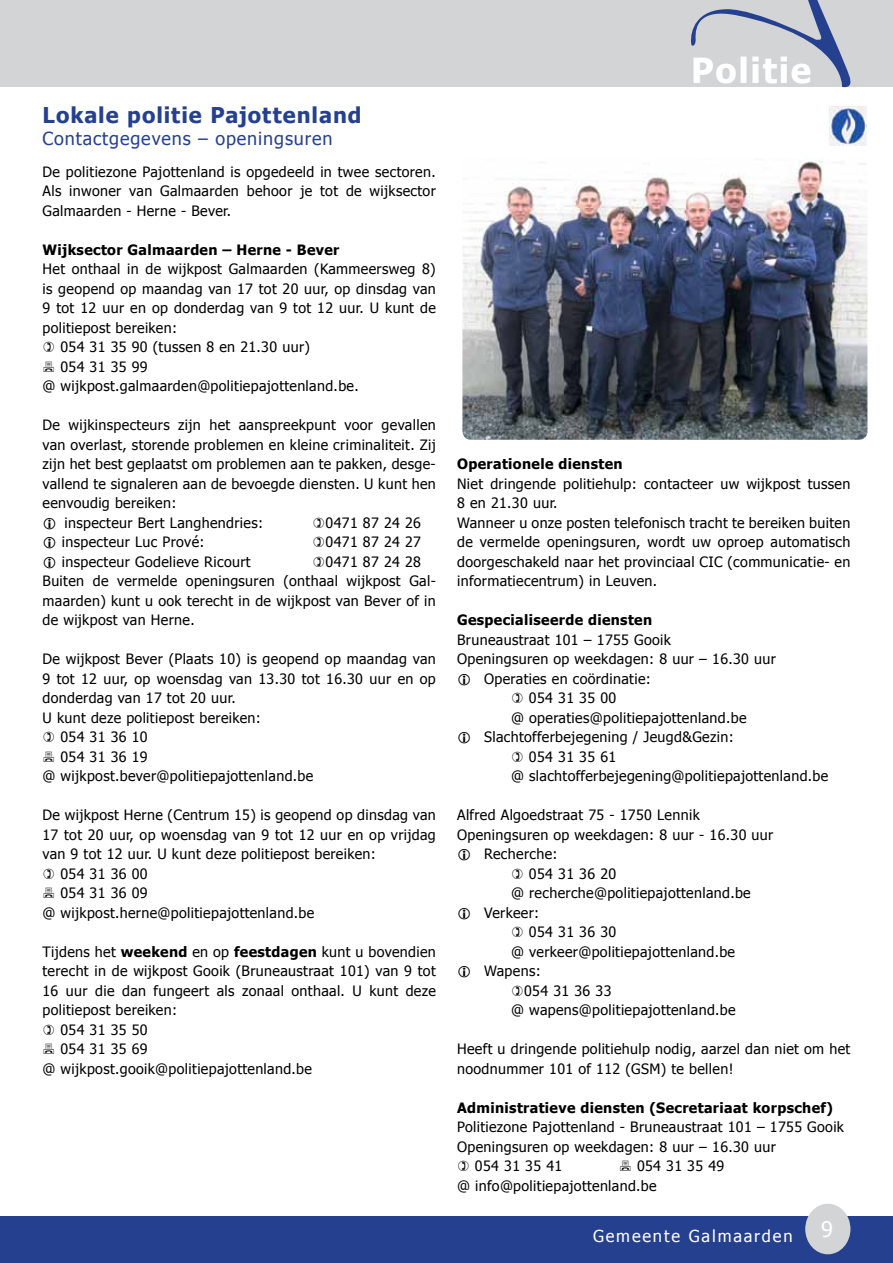
<style>
.page{position:relative;width:893px;height:1263px;background:#fff}
.page>*{position:absolute;margin:0;border:0;box-sizing:border-box;transform-origin:0 0}
.t1{font:700 34.5px "Tahoma";letter-spacing:.05em;color:#fff}
.t2{font:700 21.75px "Tahoma";letter-spacing:.045em;color:#25408f}
.t3{font:21.6px "Tahoma";color:#fff}
.t4{font:18px "Tahoma";letter-spacing:.05em;color:#25408f}
.t5{font:16.5px "Tahoma";letter-spacing:.11em;color:#fff}
.t6{font:14.25px/19.5px "Tahoma";letter-spacing:.025em;color:#000}
.t7{font:700 14.25px "Tahoma";letter-spacing:.025em;color:#000}
.s1{font-weight:700}
</style>
<div class="page">
<div style="left:0;top:0;width:893px;height:87px;background:#d2d4d5"></div>
<div style="left:0;top:1216px;width:893px;height:47px;background:#25408f"></div>
<div style="left:805px;top:1204px;width:45px;height:50px;background:#d2d4d5;border-radius:50%"></div>
<img style="left:829px;top:106px;width:37px;height:40px">
<svg style="left:691px;top:0;width:160px;height:88px"></svg>
<img style="left:462px;top:161px;width:405px;height:279px">
<h2 class="t2" style="left:43px;top:100px;width:321px">Lokale politie Pajottenland</h2>
<p class="t4" style="left:43px;top:126px;width:292px">Contactgegevens – openingsuren</p>
<p class="t6" style="left:43px;top:161px;width:395px;text-align:justify">De politiezone Pajottenland is opgedeeld in twee sectoren.<br>Als inwoner van Galmaarden behoor je tot de wijksector Galmaarden - Herne - Bever.</p>
<p class="t7" style="left:43px;top:240px;width:298px">Wijksector Galmaarden – Herne - Bever</p>
<p class="t6" style="left:43px;top:259px;width:395px">Het onthaal in de wijkpost Galmaarden (Kammeersweg 8)</p>
<p class="t6" style="left:43px;top:278px;width:395px">is geopend op maandag van 17 tot 20 uur, op dinsdag van</p>
<p class="t6" style="left:43px;top:298px;width:395px">9 tot 12 uur en op donderdag van 9 tot 12 uur. U kunt de</p>
<p class="t6" style="left:43px;top:317px;width:136px">politiepost bereiken:</p>
<p class="t6" style="left:60px;top:337px;width:251px">054 31 35 90 (tussen 8 en 21.30 uur)</p>
<p class="t6" style="left:60px;top:356px;width:89px">054 31 35 99</p>
<p class="t6" style="left:43px;top:376px;width:318px">@ wijkpost.galmaarden@politiepajottenland.be.</p>
<p class="t6" style="left:43px;top:415px;width:395px">De wijkinspecteurs zijn het aanspreekpunt voor gevallen</p>
<p class="t6" style="left:43px;top:434px;width:395px">van overlast, storende problemen en kleine criminaliteit. Zij</p>
<p class="t6" style="left:43px;top:454px;width:395px">zijn het best geplaatst om problemen aan te pakken, desge-</p>
<p class="t6" style="left:43px;top:473px;width:395px">vallend te signaleren aan de bevoegde diensten. U kunt hen</p>
<p class="t6" style="left:43px;top:493px;width:135px">eenvoudig bereiken:</p>
<p class="t6" style="left:65px;top:512px;width:200px">inspecteur Bert Langhendries:</p>
<p class="t6" style="left:326px;top:512px;width:97px">0471 87 24 26</p>
<p class="t6" style="left:62px;top:532px;width:144px">inspecteur Luc Prové:</p>
<p class="t6" style="left:326px;top:532px;width:97px">0471 87 24 27</p>
<p class="t6" style="left:62px;top:551px;width:190px">inspecteur Godelieve Ricourt</p>
<p class="t6" style="left:43px;top:551px;width:395px;text-indent:283px">0471 87 24 28<br>Buiten de vermelde openingsuren (onthaal wijkpost Gal&shy;maarden) kunt u ook terecht in de wijkpost van Bever of in de wijkpost van Herne.</p>
<p class="t6" style="left:43px;top:649px;width:395px">De wijkpost Bever (Plaats 10) is geopend op maandag van</p>
<p class="t6" style="left:43px;top:668px;width:395px">9 tot 12 uur, op woensdag van 13.30 tot 16.30 uur en op</p>
<p class="t6" style="left:43px;top:688px;width:195px">donderdag van 17 tot 20 uur.</p>
<p class="t6" style="left:43px;top:707px;width:220px">U kunt deze politiepost bereiken:</p>
<p class="t6" style="left:60px;top:727px;width:89px">054 31 36 10</p>
<p class="t6" style="left:60px;top:746px;width:89px">054 31 36 19</p>
<p class="t6" style="left:43px;top:766px;width:272px">@ wijkpost.bever@politiepajottenland.be</p>
<p class="t6" style="left:43px;top:805px;width:395px">De wijkpost Herne (Centrum 15) is geopend op dinsdag van</p>
<p class="t6" style="left:43px;top:824px;width:395px">17 tot 20 uur, op woensdag van 9 tot 12 uur en op vrijdag</p>
<p class="t6" style="left:43px;top:843px;width:335px">van 9 tot 12 uur. U kunt deze politiepost bereiken:</p>
<p class="t6" style="left:60px;top:863px;width:89px">054 31 36 00</p>
<p class="t6" style="left:60px;top:882px;width:89px">054 31 36 09</p>
<p class="t6" style="left:43px;top:902px;width:273px">@ wijkpost.herne@politiepajottenland.be</p>
<p class="t6" style="left:43px;top:941px;width:395px">Tijdens het <span class="s1">weekend</span> en op <span class="s1">feestdagen</span> kunt u bovendien</p>
<p class="t6" style="left:43px;top:960px;width:395px">terecht in de wijkpost Gooik (Bruneaustraat 101) van 9 tot</p>
<p class="t6" style="left:43px;top:980px;width:395px">16 uur die dan fungeert als zonaal onthaal. U kunt deze</p>
<p class="t6" style="left:43px;top:999px;width:136px">politiepost bereiken:</p>
<p class="t6" style="left:60px;top:1019px;width:89px">054 31 35 50</p>
<p class="t6" style="left:60px;top:1038px;width:89px">054 31 35 69</p>
<p class="t6" style="left:43px;top:1058px;width:271px">@ wijkpost.gooik@politiepajottenland.be</p>
<h1 class="t1" style="left:691px;top:46px;width:122px">Politie</h1>
<p class="t7" style="left:457px;top:454px;width:167px">Operationele diensten</p>
<p class="t6" style="left:457px;top:473px;width:395px">Niet dringende politiehulp: contacteer uw wijkpost tussen 8 en 21.30 uur.<br>Wanneer u onze posten telefonisch tracht te bereiken buiten de vermelde openingsuren, wordt uw oproep automatisch doorgeschakeld naar het provinciaal CIC (communicatie- en informatiecentrum) in Leuven.</p>
<p class="t7" style="left:457px;top:610px;width:197px">Gespecialiseerde diensten</p>
<p class="t6" style="left:457px;top:629px;width:215px">Bruneaustraat 101 – 1755 Gooik</p>
<p class="t6" style="left:457px;top:648px;width:320px">Openingsuren op weekdagen: 8 uur – 16.30 uur</p>
<p class="t6" style="left:484px;top:668px;width:168px">Operaties en coördinatie:</p>
<p class="t6" style="left:529px;top:687px;width:89px">054 31 35 00</p>
<p class="t6" style="left:511px;top:707px;width:237px">@ operaties@politiepajottenland.be</p>
<p class="t6" style="left:484px;top:726px;width:251px">Slachtofferbejegening / Jeugd&amp;Gezin:</p>
<p class="t6" style="left:529px;top:746px;width:89px">054 31 35 61</p>
<p class="t6" style="left:511px;top:765px;width:319px">@ slachtofferbejegening@politiepajottenland.be</p>
<p class="t6" style="left:457px;top:804px;width:244px">Alfred Algoedstraat 75 - 1750 Lennik</p>
<p class="t6" style="left:457px;top:824px;width:318px">Openingsuren op weekdagen: 8 uur - 16.30 uur</p>
<p class="t6" style="left:484px;top:843px;width:75px">Recherche:</p>
<p class="t6" style="left:529px;top:863px;width:89px">054 31 36 20</p>
<p class="t6" style="left:511px;top:882px;width:241px">@ recherche@politiepajottenland.be</p>
<p class="t6" style="left:484px;top:902px;width:57px">Verkeer:</p>
<p class="t6" style="left:529px;top:921px;width:89px">054 31 36 30</p>
<p class="t6" style="left:511px;top:941px;width:225px">@ verkeer@politiepajottenland.be</p>
<p class="t6" style="left:484px;top:960px;width:58px">Wapens:</p>
<p class="t6" style="left:524px;top:980px;width:89px">054 31 36 33</p>
<p class="t6" style="left:511px;top:999px;width:226px">@ wapens@politiepajottenland.be</p>
<p class="t6" style="left:457px;top:1038px;width:395px">Heeft u dringende politiehulp nodig, aarzel dan niet om het noodnummer 101 of 112 (GSM) te bellen!</p>
<p class="t7" style="left:457px;top:1097px;width:377px">Administratieve diensten (Secretariaat korpschef)</p>
<p class="t6" style="left:457px;top:1116px;width:388px">Politiezone Pajottenland - Bruneaustraat 101 – 1755 Gooik</p>
<p class="t6" style="left:457px;top:1136px;width:320px">Openingsuren op weekdagen: 8 uur – 16.30 uur</p>
<p class="t6" style="left:475px;top:1155px;width:89px">054 31 35 41</p>
<p class="t6" style="left:457px;top:1155px;width:269px;text-indent:180px">054 31 35 49 @ info@politiepajottenland.be</p>
<p class="t5" style="left:593px;top:1224px;width:201px">Gemeente Galmaarden</p>
<h3 class="t3" style="left:821px;top:1215px;width:13px">9</h3>
</div>
